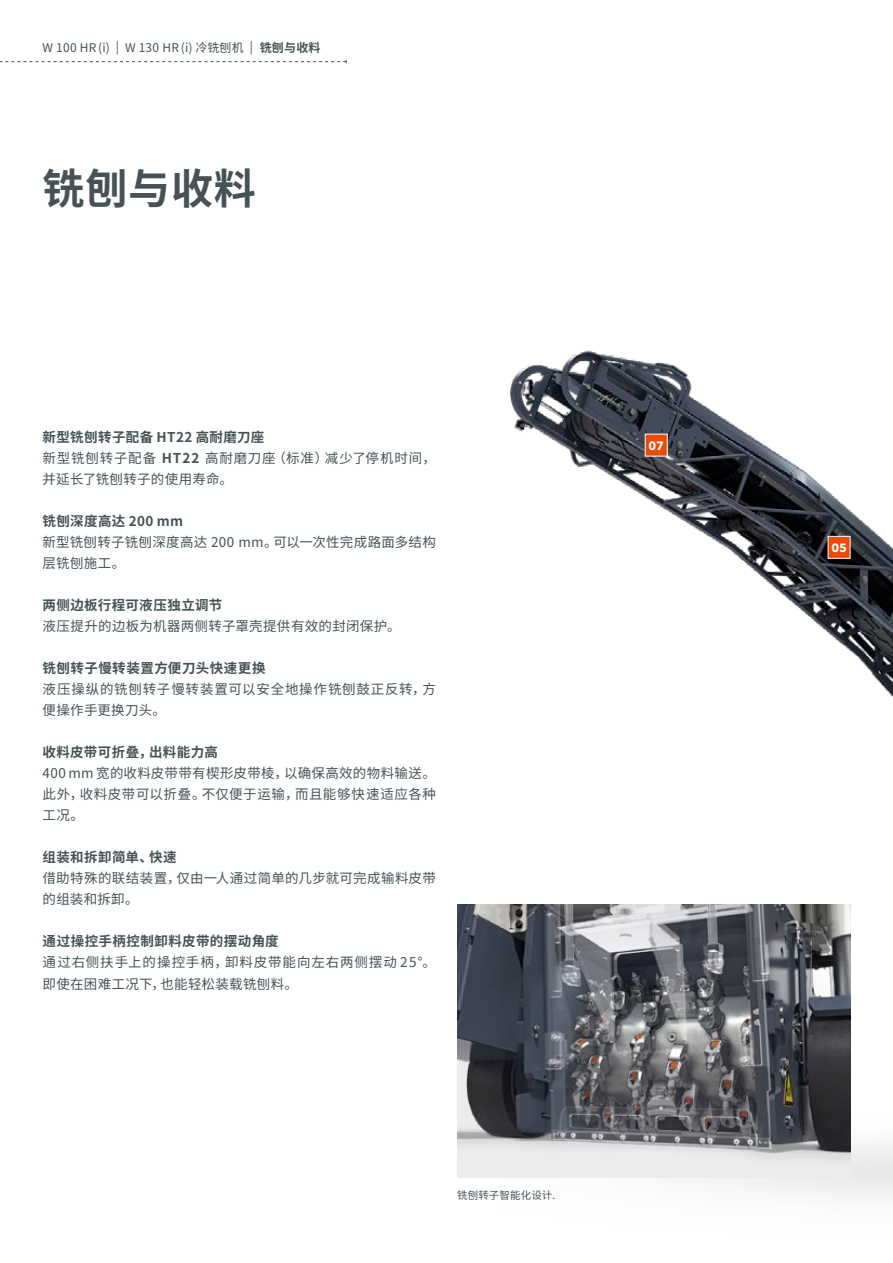
<style>
.page{position:relative;width:893px;height:1263px;background:#fff}
.page>*{position:absolute;margin:0;border:0;box-sizing:border-box;transform-origin:0 0}
.t1{font:700 42px "Source Han Sans CN";letter-spacing:.02em;color:#465256}
.t2{font:13.5px/21px "Source Han Sans CN";letter-spacing:.03em;color:#465256}
.t3{font:13.5px/21px "Source Han Sans CN";letter-spacing:.055em;color:#465256}
.t4{font:700 13.5px "Source Han Sans CN";letter-spacing:.03em;color:#465256}
.t5{font:13.5px/21px "Source Han Sans CN";letter-spacing:.05em;color:#465256}
.t6{font:12px "Source Han Sans CN";letter-spacing:.02em;color:#465256}
.t7{font:700 12px "Avenir Next LT Pro";color:#fff}
.t8{font:10.5px "Source Han Sans CN";letter-spacing:.01em;color:#465256}
.s1{font-weight:700}
</style>
<div class="page">
<img style="left:498px;top:350px;width:395px;height:846px">
<svg style="left:644px;top:433px;width:24px;height:24px"></svg>
<svg style="left:827px;top:536px;width:24px;height:23px"></svg>
<img style="left:457px;top:904px;width:393px;height:273px">
<svg style="left:0;top:60px;width:347px;height:3px"></svg>
<p class="t6" style="left:43px;top:41px;width:280px">W 100 HR(i) | W 130 HR(i) 冷铣刨机 | <span class="s1">铣刨与收料</span></p>
<h1 class="t1" style="left:43px;top:165px;width:215px">铣刨与收料</h1>
<p class="t5" style="left:43px;top:427px;width:395px"><span class="s1">新型铣刨转子配备 HT22 高耐磨刀座<br></span>新型铣刨转子配备 <span class="s1">HT22</span> 高耐磨刀座（标准）减少了停机时间，并延长了铣刨转子的使用寿命。</p>
<p class="t4" style="left:43px;top:514px;width:142px">铣刨深度高达 200 mm</p>
<p class="t2" style="left:43px;top:532px;width:395px">新型铣刨转子铣刨深度高达 200 mm。可以一次性完成路面多结构层铣刨施工。</p>
<p class="t4" style="left:43px;top:598px;width:181px">两侧边板行程可液压独立调节</p>
<p class="t2" style="left:43px;top:616px;width:359px">液压提升的边板为机器两侧转子罩壳提供有效的封闭保护。</p>
<p class="t4" style="left:43px;top:661px;width:225px">铣刨转子慢转装置方便刀头快速更换</p>
<p class="t3" style="left:43px;top:679px;width:395px">液压操纵的铣刨转子慢转装置可以安全地操作铣刨鼓正反转，方便操作手更换刀头。</p>
<p class="t4" style="left:43px;top:745px;width:177px">收料皮带可折叠，出料能力高</p>
<p class="t2" style="left:43px;top:763px;width:395px;text-align:justify">400 mm 宽的收料皮带带有楔形皮带棱，以确保高效的物料输送。此外，收料皮带可以折叠。不仅便于运输，而且能够快速适应各种工况。</p>
<p class="t4" style="left:43px;top:850px;width:136px">组装和拆卸简单、快速</p>
<p class="t2" style="left:43px;top:868px;width:395px">借助特殊的联结装置，仅由一人通过简单的几步就可完成输料皮带的组装和拆卸。</p>
<p class="t4" style="left:43px;top:934px;width:238px">通过操控手柄控制卸料皮带的摆动角度</p>
<p class="t3" style="left:43px;top:952px;width:395px">通过右侧扶手上的操控手柄，卸料皮带能向左右两侧摆动 25°。即使在困难工况下，也能轻松装载铣刨料。</p>
<p class="t8" style="left:457px;top:1189px;width:100px">铣刨转子智能化设计.</p>
<p class="t7" style="left:648px;top:438px;width:17px">07</p>
<p class="t7" style="left:831px;top:540px;width:17px">05</p>
</div>
